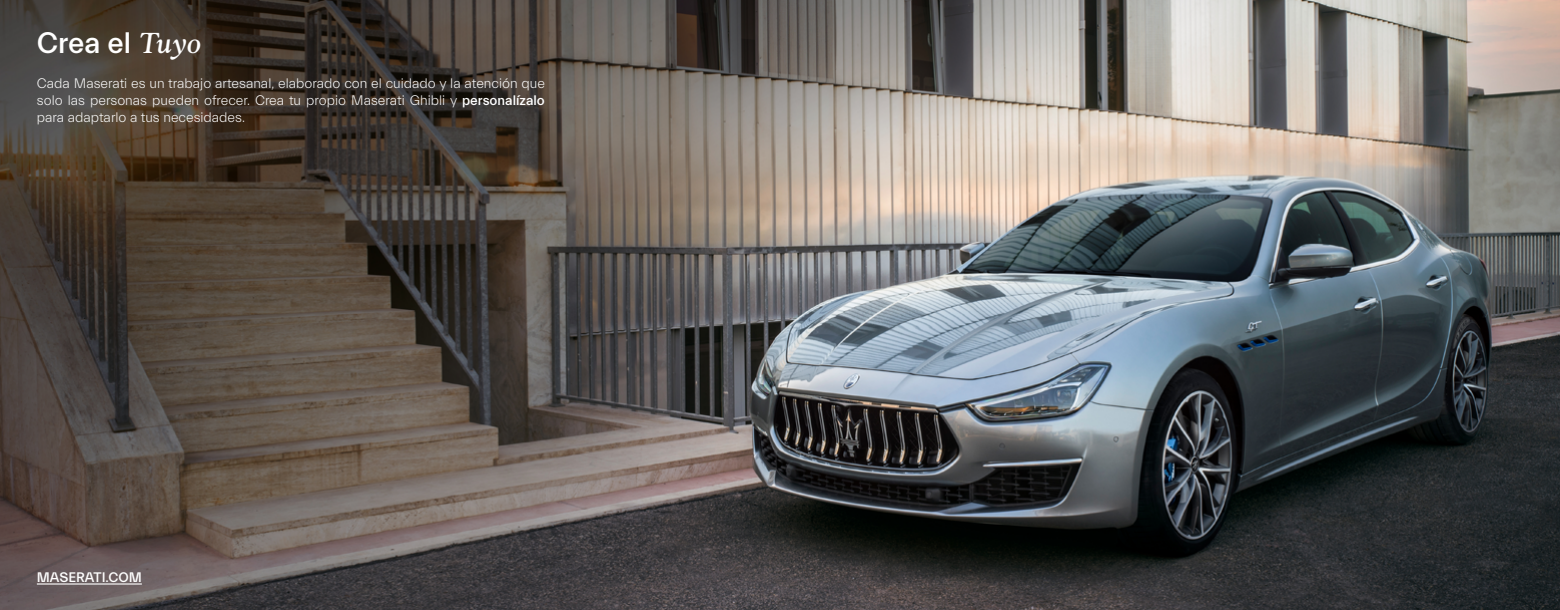
<style>
.page{position:relative;width:1560px;height:610px;background:#fff}
.page>*{position:absolute;margin:0;border:0;box-sizing:border-box;transform-origin:0 0}
.t1{font:500 30px "Everett";color:#fff}
.t2{font:300 14px/16.8px "Everett";color:#fff;text-align:justify}
.t3{font:500 14px "Everett";color:#fff}
.s1{font-family:"Anko";font-style:italic}
.s2{font-weight:500}
</style>
<div class="page">
<img style="left:0;top:0;width:1559px;height:609px">
<hr style="left:37px;top:583px;width:105px;height:1px;background:#fff">
<h1 class="t1" style="left:37px;top:27px;width:165px">Crea el <span class="s1">Tuyo</span></h1>
<p class="t2" style="left:37px;top:75px;width:509px">Cada Maserati es un trabajo artesanal, elaborado con el cuidado y la atención que solo las personas pueden ofrecer. Crea tu propio Maserati Ghibli y <span class="s2">personalízalo </span>para adaptarlo a tus necesidades.</p>
<p class="t3" style="left:37px;top:569px;width:106px">MASERATI.COM</p>
</div>
